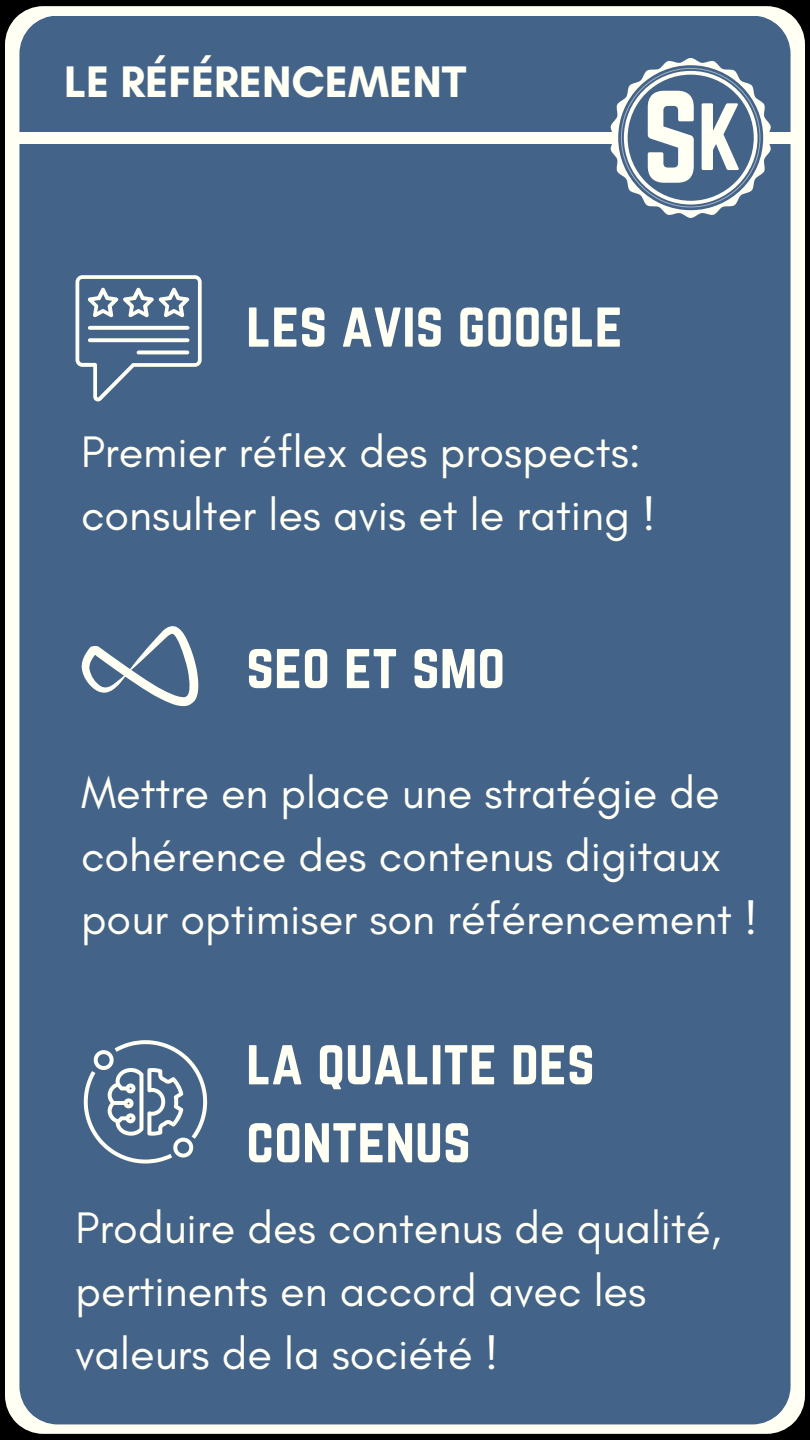
<style>
.page{position:relative;width:810px;height:1440px;background:#000}
.page>*{position:absolute;margin:0;border:0;box-sizing:border-box;transform-origin:0 0}
.t1{font:115px "Norwester";color:#fffff3}
.t2{font:83.4px "Norwester";color:#fffff3}
.t3{font:56px/78px "Norwester";color:#fffff3}
.t4{font:45px/63px "Glacial Indifference";color:#fffff3}
.t5{font:700 45px "Glacial Indifference";color:#fffff3}
</style>
<div class="page">
<div style="left:5px;top:6px;width:800px;height:1428px;background:#fffff3"></div>
<div style="left:19px;top:16px;width:772px;height:1408px;background:#446389"></div>
<div style="left:5px;top:132px;width:792px;height:12px;background:#fffff3"></div>
<svg style="left:611px;top:58px;width:160px;height:160px;background:#657f9c"></svg>
<svg style="left:81px;top:625px;width:119px;height:82px;background:#7289a3"></svg>
<svg style="left:84px;top:1040px;width:123px;height:124px;background:#6d85a0"></svg>
<svg style="left:76px;top:275px;width:126px;height:128px;background:#667f9c"></svg>
<svg style="left:137px;top:350px;width:52px;height:4px"></svg>
<svg style="left:88px;top:338px;width:101px;height:4px"></svg>
<svg style="left:88px;top:326px;width:101px;height:4px"></svg>
<p class="t5" style="left:64px;top:54px;width:404px">LE RÉFÉRENCEMENT</p>
<p class="t1" style="left:642px;top:68px;width:59px">S</p>
<p class="t2" style="left:697px;top:87px;width:46px">K</p>
<p class="t3" style="left:246px;top:285px;width:378px">les avis google</p>
<p class="t4" style="left:81px;top:420px;width:576px">Premier réflex des prospects: consulter les avis et le rating !</p>
<p class="t3" style="left:246px;top:627px;width:261px">seo et smo</p>
<p class="t4" style="left:81px;top:761px;width:678px">Mettre en place une stratégie de cohérence des contenus digitaux pour optimiser son référencement !</p>
<p class="t3" style="left:246px;top:1023px;width:350px">la qualite des contenus</p>
<p class="t4" style="left:76px;top:1195px;width:647px">Produire des contenus de qualité, pertinents en accord avec les valeurs de la société !</p>
</div>
